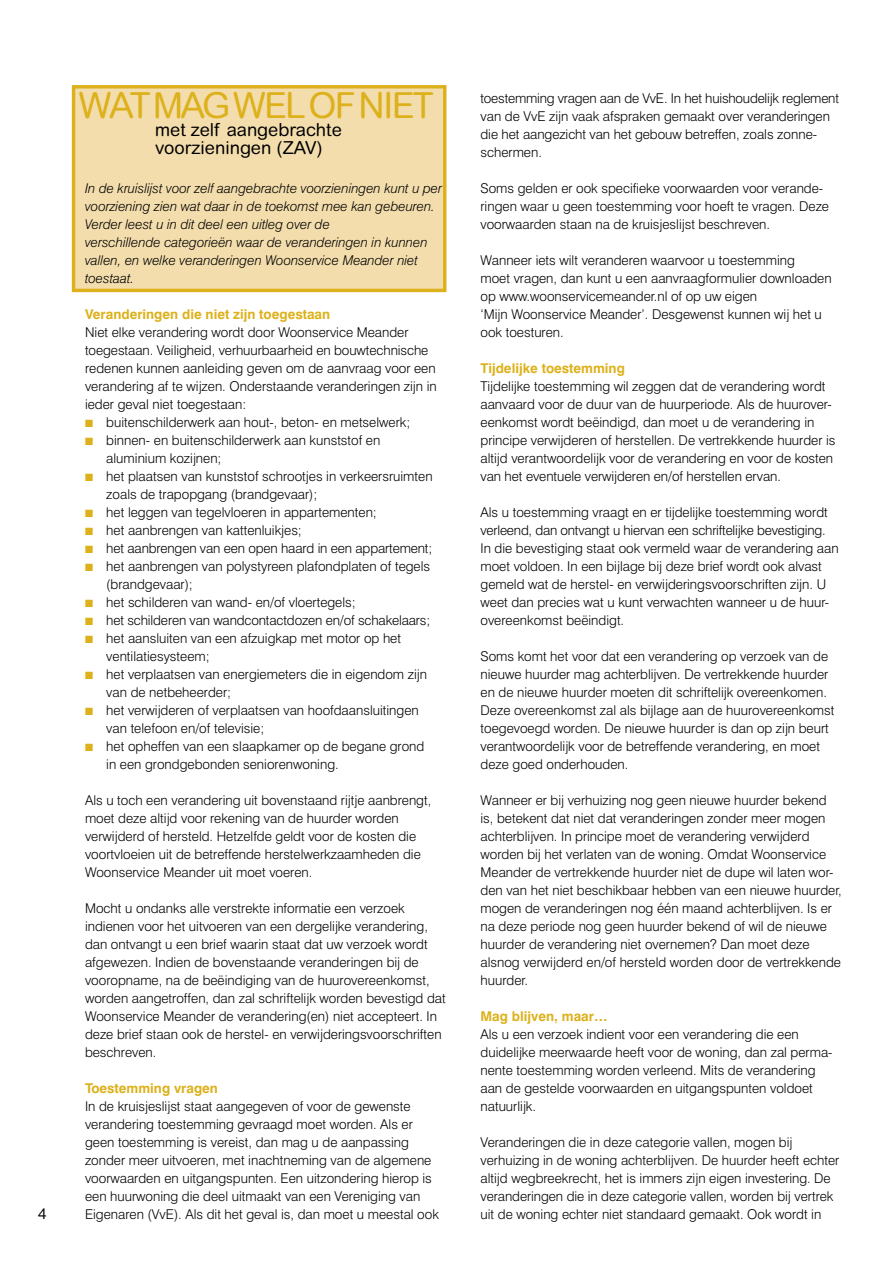
<style>
.page{position:relative;width:893px;height:1263px;background:#fff}
.page>*{position:absolute;margin:0;border:0;box-sizing:border-box;transform-origin:0 0}
.t1{font:36px "Arial Rounded MT Std";letter-spacing:-.05em;color:#ddb11b}
.t2{font:18px/18px "Arial Rounded MT Std";letter-spacing:-.01em;color:#000}
.t3{font:15px "Arial Rounded MT Std";color:#000}
.t4{font:300 13.5px/18px "Swiss 721 BT";color:#000}
.t5{font:italic 300 13.5px/18px "Swiss 721 BT";color:#000}
.t6{font:700 13.5px "Swiss 721 BT";color:#ddb11b}
.s1{color:#ddb11b}
</style>
<div class="page">
<div style="left:72px;top:85px;width:374px;height:207px;background:#f3ddac;border:3px solid #ddb11b"></div>
<p class="t3" style="left:38px;top:1205px;width:10px">4</p>
<h1 class="t1" style="left:79px;top:84px;width:356px">wat mag wel of niet</h1>
<h2 class="t2" style="left:155px;top:120px;width:188px">met zelf aangebrachte voorzieningen (ZAV)</h2>
<p class="t5" style="left:85px;top:179px;width:358px">In de kruislijst voor zelf aangebrachte voorzieningen kunt u per voorziening zien wat daar in de toekomst mee kan gebeuren.<br>Verder leest u in dit deel een uitleg over de<br>verschillende categorieën waar de veranderingen in kunnen vallen, en welke veranderingen Woonservice Meander niet toestaat.</p>
<p class="t6" style="left:85px;top:306px;width:247px">Veranderingen die niet zijn toegestaan</p>
<p class="t4" style="left:85px;top:323px;width:353px">Niet elke verandering wordt door Woonservice Meander toegestaan. Veiligheid, verhuurbaarheid en bouwtechnische redenen kunnen aanleiding geven om de aanvraag voor een verandering af te wijzen. Onderstaande veranderingen zijn in ieder geval niet toegestaan:</p>
<p class="t4" style="left:85px;top:413px;width:327px"><span class="s1">■</span> buitenschilderwerk aan hout-, beton- en metselwerk;</p>
<p class="t4" style="left:106px;top:431px;width:276px;text-indent:-21px"><span class="s1">■</span> binnen- en buitenschilderwerk aan kunststof en aluminium kozijnen;</p>
<p class="t4" style="left:106px;top:467px;width:328px;text-indent:-21px"><span class="s1">■</span> het plaatsen van kunststof schrootjes in verkeersruimten zoals de trapopgang (brandgevaar);</p>
<p class="t4" style="left:85px;top:503px;width:293px"><span class="s1">■</span> het leggen van tegelvloeren in appartementen;</p>
<p class="t4" style="left:85px;top:521px;width:218px"><span class="s1">■</span> het aanbrengen van kattenluikjes;</p>
<p class="t4" style="left:85px;top:539px;width:349px"><span class="s1">■</span> het aanbrengen van een open haard in een appartement;</p>
<p class="t4" style="left:106px;top:557px;width:325px;text-indent:-21px"><span class="s1">■</span> het aanbrengen van polystyreen plafondplaten of tegels (brandgevaar);</p>
<p class="t4" style="left:85px;top:593px;width:272px"><span class="s1">■</span> het schilderen van wand- en/of vloertegels;</p>
<p class="t4" style="left:85px;top:611px;width:347px"><span class="s1">■</span> het schilderen van wandcontactdozen en/of schakelaars;</p>
<p class="t4" style="left:106px;top:629px;width:296px;text-indent:-21px"><span class="s1">■</span> het aansluiten van een afzuigkap met motor op het ventilatiesysteem;</p>
<p class="t4" style="left:106px;top:665px;width:322px;text-indent:-21px"><span class="s1">■</span> het verplaatsen van energiemeters die in eigendom zijn van de netbeheerder;</p>
<p class="t4" style="left:106px;top:701px;width:314px;text-indent:-21px"><span class="s1">■</span> het verwijderen of verplaatsen van hoofdaansluitingen van telefoon en/of televisie;</p>
<p class="t4" style="left:106px;top:737px;width:320px;text-indent:-21px"><span class="s1">■</span> het opheffen van een slaapkamer op de begane grond in een grondgebonden seniorenwoning.</p>
<p class="t4" style="left:85px;top:791px;width:348px">Als u toch een verandering uit bovenstaand rijtje aanbrengt, moet deze altijd voor rekening van de huurder worden verwijderd of hersteld. Hetzelfde geldt voor de kosten die voortvloeien uit de betreffende herstelwerkzaamheden die Woonservice Meander uit moet voeren.</p>
<p class="t4" style="left:85px;top:899px;width:362px">Mocht u ondanks alle verstrekte informatie een verzoek indienen voor het uitvoeren van een dergelijke verandering, dan ontvangt u een brief waarin staat dat uw verzoek wordt afgewezen. Indien de bovenstaande veranderingen bij de vooropname, na de beëindiging van de huurovereenkomst, worden aangetroffen, dan zal schriftelijk worden bevestigd dat Woonservice Meander de verandering(en) niet accepteert. In deze brief staan ook de herstel- en verwijderingsvoorschriften beschreven.</p>
<p class="t6" style="left:85px;top:1080px;width:134px">Toestemming vragen</p>
<p class="t4" style="left:85px;top:1097px;width:355px">In de kruisjeslijst staat aangegeven of voor de gewenste verandering toestemming gevraagd moet worden. Als er geen toestemming is vereist, dan mag u de aanpassing zonder meer uitvoeren, met inachtneming van de algemene voorwaarden en uitgangspunten. Een uitzondering hierop is een huurwoning die deel uitmaakt van een Vereniging van Eigenaren (VvE). Als dit het geval is, dan moet u meestal ook</p>
<p class="t4" style="left:480px;top:89px;width:360px">toestemming vragen aan de VvE. In het huishoudelijk reglement van de VvE zijn vaak afspraken gemaakt over veranderingen die het aangezicht van het gebouw betreffen, zoals zonne&shy;schermen.</p>
<p class="t4" style="left:480px;top:179px;width:350px">Soms gelden er ook specifieke voorwaarden voor verande&shy;ringen waar u geen toestemming voor hoeft te vragen. Deze voorwaarden staan na de kruisjeslijst beschreven.</p>
<p class="t4" style="left:480px;top:251px;width:353px">Wanneer iets wilt veranderen waarvoor u toestemming<br>moet vragen, dan kunt u een aanvraagformulier downloaden op www.woonservicemeander.nl of op uw eigen<br>‘Mijn Woonservice Meander’. Desgewenst kunnen wij het u ook toesturen.</p>
<p class="t6" style="left:480px;top:360px;width:146px">Tijdelijke toestemming</p>
<p class="t4" style="left:480px;top:377px;width:357px">Tijdelijke toestemming wil zeggen dat de verandering wordt aanvaard voor de duur van de huurperiode. Als de huurover&shy;eenkomst wordt beëindigd, dan moet u de verandering in principe verwijderen of herstellen. De vertrekkende huurder is altijd verantwoordelijk voor de verandering en voor de kosten van het eventuele verwijderen en/of herstellen ervan.</p>
<p class="t4" style="left:480px;top:503px;width:360px">Als u toestemming vraagt en er tijdelijke toestemming wordt verleend, dan ontvangt u hiervan een schriftelijke bevestiging.<br>In die bevestiging staat ook vermeld waar de verandering aan moet voldoen. In een bijlage bij deze brief wordt ook alvast gemeld wat de herstel- en verwijderingsvoorschriften zijn. U weet dan precies wat u kunt verwachten wanneer u de huur&shy;overeenkomst beëindigt.</p>
<p class="t4" style="left:480px;top:647px;width:355px">Soms komt het voor dat een verandering op verzoek van de nieuwe huurder mag achterblijven. De vertrekkende huurder en de nieuwe huurder moeten dit schriftelijk overeenkomen.<br>Deze overeenkomst zal als bijlage aan de huurovereenkomst toegevoegd worden. De nieuwe huurder is dan op zijn beurt verantwoordelijk voor de betreffende verandering, en moet deze goed onderhouden.</p>
<p class="t4" style="left:480px;top:791px;width:363px">Wanneer er bij verhuizing nog geen nieuwe huurder bekend is, betekent dat niet dat veranderingen zonder meer mogen achterblijven. In principe moet de verandering verwijderd worden bij het verlaten van de woning. Omdat Woonservice Meander de vertrekkende huurder niet de dupe wil laten wor&shy;den van het niet beschikbaar hebben van een nieuwe huurder, mogen de veranderingen nog één maand achterblijven. Is er na deze periode nog geen huurder bekend of wil de nieuwe huurder de verandering niet overnemen? Dan moet deze alsnog verwijderd en/of hersteld worden door de vertrekkende huurder.</p>
<p class="t6" style="left:480px;top:1008px;width:129px">Mag blijven, maar…</p>
<p class="t4" style="left:480px;top:1025px;width:354px">Als u een verzoek indient voor een verandering die een duidelijke meerwaarde heeft voor de woning, dan zal perma&shy;nente toestemming worden verleend. Mits de verandering aan de gestelde voorwaarden en uitgangspunten voldoet natuurlijk.</p>
<p class="t4" style="left:480px;top:1133px;width:360px">Veranderingen die in deze categorie vallen, mogen bij verhuizing in de woning achterblijven. De huurder heeft echter altijd wegbreekrecht, het is immers zijn eigen investering. De veranderingen die in deze categorie vallen, worden bij vertrek uit de woning echter niet standaard gemaakt. Ook wordt in</p>
</div>
